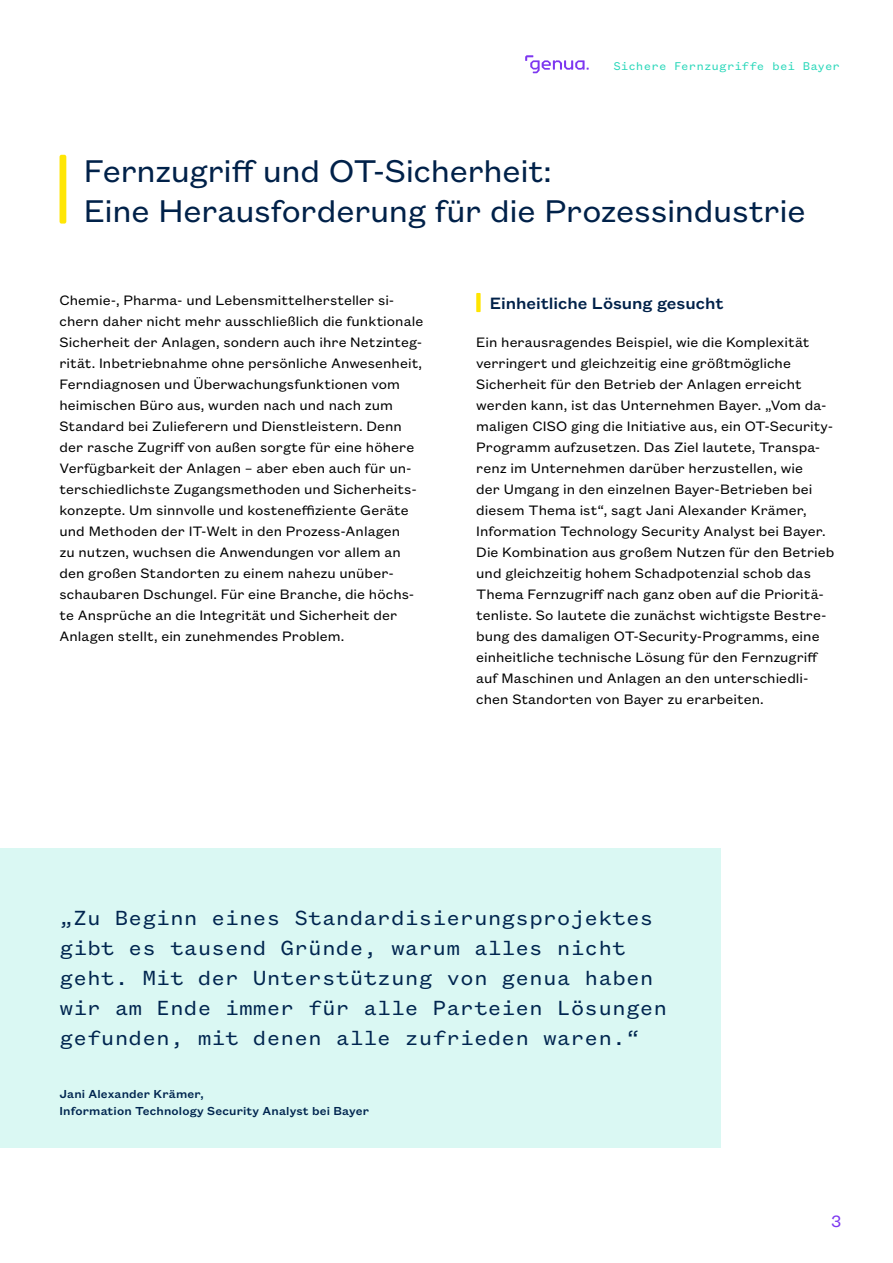
<style>
.page{position:relative;width:893px;height:1263px;background:#fff}
.page>*{position:absolute;margin:0;border:0;box-sizing:border-box;transform-origin:0 0}
.t1{font:34.5px/40.5px "Founders Grotesk Text";letter-spacing:-.01em;color:#002149}
.ziatt{font:22.5px/30px "Founders Grotesk Mono";color:#00254f}
.GRUNDTEXT{font:500 18px "Founders Grotesk Text";letter-spacing:-.005em;color:#002149}
.t2{font:18px "Founders Grotesk Mono";color:#7d38f0}
.GRUNDTEXT-2{font:15px/21px "Founders Grotesk Text";letter-spacing:.005em;color:#000}
.t3{font:500 12.75px/16.5px "Founders Grotesk Text";letter-spacing:.01em;color:#00254f}
.t4{font:12.3px "Founders Grotesk Mono";color:#28d7b9}
</style>
<div class="page">
<div style="left:0;top:848px;width:721px;height:300px;background:#daf8f3"></div>
<div style="left:476px;top:293px;width:5px;height:19px;background:#ffe500"></div>
<svg style="left:525px;top:55px;width:64px;height:18px"></svg>
<div style="left:60px;top:155px;width:6px;height:69px;background:#ffe605;border-radius:2px"></div>
<p class="t4" style="left:613px;top:59px;width:228px">Sichere Fernzugriffe bei Bayer</p>
<p class="t1" style="left:84px;top:148px;width:723px">Fernzugriff und OT-Sicherheit:<br>Eine Herausforderung für die Prozessindustrie</p>
<p class="GRUNDTEXT-2" style="left:60px;top:289px;width:365px">Chemie-, Pharma- und Lebensmittelhersteller si&shy;chern daher nicht mehr ausschließlich die funktionale Sicherheit der Anlagen, sondern auch ihre Netzinteg&shy;rität. Inbetriebnahme ohne persönliche Anwesenheit, Ferndiagnosen und Überwachungsfunktionen vom heimischen Büro aus, wurden nach und nach zum Standard bei Zulieferern und Dienstleistern. Denn der rasche Zugriff von außen sorgte für eine höhere Verfügbarkeit der Anlagen – aber eben auch für un&shy;terschiedlichste Zugangsmethoden und Sicherheits&shy;konzepte. Um sinnvolle und kosteneffiziente Geräte und Methoden der IT-Welt in den Prozess-Anlagen<br>zu nutzen, wuchsen die Anwendungen vor allem an den großen Standorten zu einem nahezu unüber&shy;schaubaren Dschungel. Für eine Branche, die höchs&shy;te Ansprüche an die Integrität und Sicherheit der Anlagen stellt, ein zunehmendes Problem.</p>
<p class="GRUNDTEXT" style="left:490px;top:290px;width:235px">Einheitliche Lösung gesucht</p>
<p class="GRUNDTEXT-2" style="left:476px;top:330px;width:360px">Ein herausragendes Beispiel, wie die Komplexität verringert und gleichzeitig eine größtmögliche Sicherheit für den Betrieb der Anlagen erreicht werden kann, ist das Unternehmen Bayer. „Vom da&shy;maligen CISO ging die Initiative aus, ein OT-Security-Programm aufzusetzen. Das Ziel lautete, Transpa&shy;renz im Unternehmen darüber herzustellen, wie<br>der Umgang in den einzelnen Bayer-Betrieben bei diesem Thema ist“, sagt Jani Alexander Krämer, Information Technology Security Analyst bei Bayer.<br>Die Kombination aus großem Nutzen für den Betrieb und gleichzeitig hohem Schadpotenzial schob das Thema Fernzugriff nach ganz oben auf die Prioritä&shy;tenliste. So lautete die zunächst wichtigste Bestre&shy;bung des damaligen OT-Security-Programms, eine einheitliche technische Lösung für den Fernzugriff auf Maschinen und Anlagen an den unterschiedli&shy;chen Standorten von Bayer zu erarbeiten.</p>
<p class="ziatt" style="left:60px;top:903px;width:609px">„Zu Beginn eines Standardisierungsprojektes gibt es tausend Gründe, warum alles nicht geht. Mit der Unterstützung von genua haben wir am Ende immer für alle Parteien Lösungen gefunden, mit denen alle zufrieden waren.“</p>
<p class="t3" style="left:60px;top:1085px;width:311px">Jani Alexander Krämer,<br>Information Technology Security Analyst bei Bayer</p>
<p class="t2" style="left:831px;top:1211px;width:13px">3</p>
</div>
